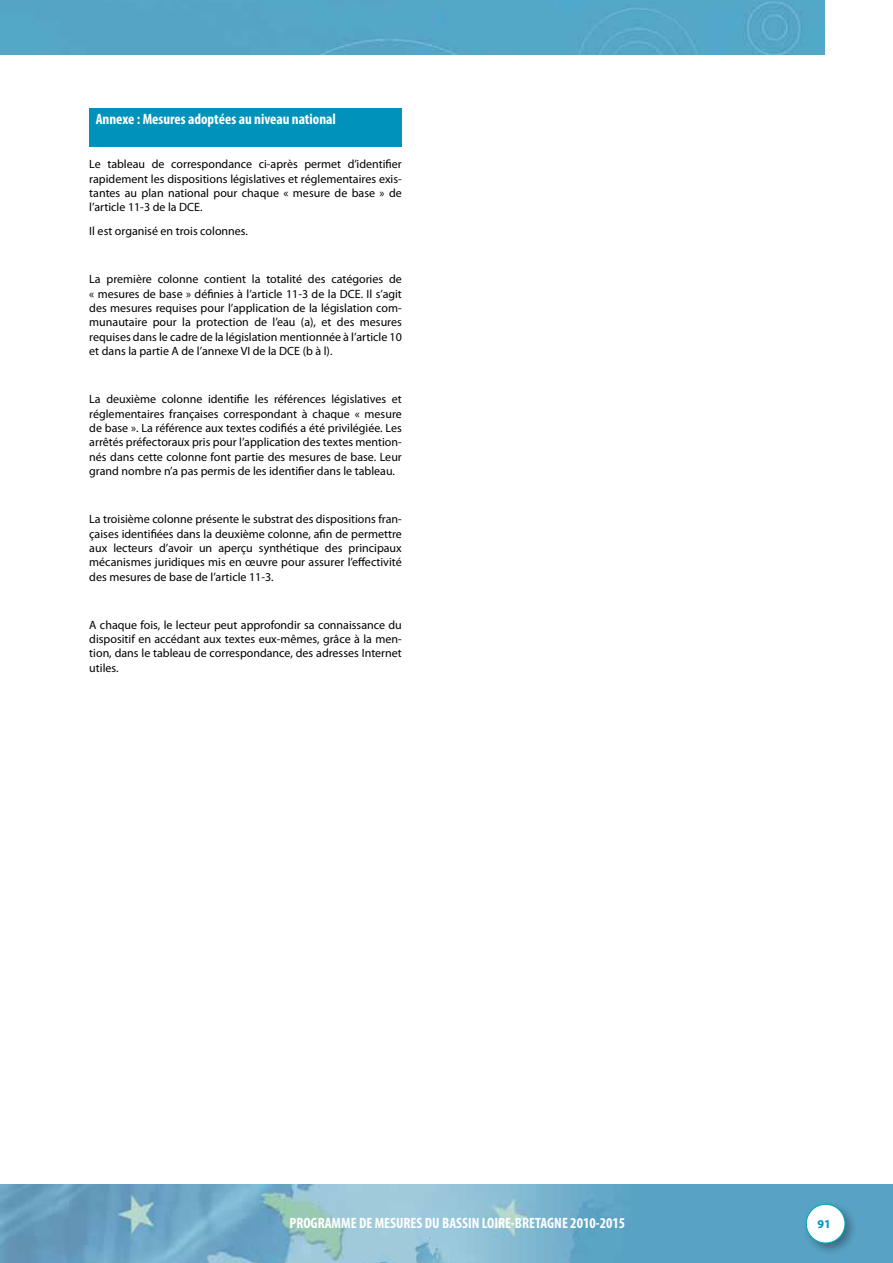
<style>
.page{position:relative;width:893px;height:1263px;background:#fff}
.page>*{position:absolute;margin:0;border:0;box-sizing:border-box;transform-origin:0 0}
.TITRE_1{font:700 condensed 15px "Myriad Pro";color:#fff}
.t1{font:12px/14.4px "Myriad Pro";color:#000;text-align:justify}
.t2{font:700 12px "Myriad Pro";color:#0092bb}
</style>
<div class="page">
<div style="left:0;top:0;width:824px;height:55px;background:#55a6c7"></div>
<svg style="left:0;top:1185px;width:893px;height:78px;background:#73aec9"></svg>
<div style="left:802px;top:1200px;width:55px;height:55px;background:#000;opacity:.33"></div>
<div style="left:806px;top:1204px;width:39px;height:39px;background:#fff;border-radius:50%"></div>
<div style="left:806px;top:1204px;width:39px;height:39px;border:1px solid #00a8b5;border-radius:50%"></div>
<div style="left:89px;top:108px;width:313px;height:39px;background:#0092bb"></div>
<p class="TITRE_1" style="left:96px;top:110px;width:242px">Annexe : Mesures adoptées au niveau national</p>
<p class="t1" style="left:89px;top:157px;width:314px">Le tableau de correspondance ci-après permet d’identifier rapidement les dispositions législatives et réglementaires exis&shy;tantes au plan national pour chaque « mesure de base » de l’article 11-3 de la DCE.</p>
<p class="t1" style="left:89px;top:224px;width:160px">Il est organisé en trois colonnes.</p>
<p class="t1" style="left:89px;top:272px;width:314px">La première colonne contient la totalité des catégories de « mesures de base » définies à l’article 11-3 de la DCE. Il s’agit des mesures requises pour l’application de la législation com&shy;munautaire pour la protection de l’eau (a), et des mesures requises dans le cadre de la législation mentionnée à l’article 10 et dans la partie A de l’annexe VI de la DCE (b à l).</p>
<p class="t1" style="left:89px;top:392px;width:314px">La deuxième colonne identifie les références législatives et réglementaires françaises correspondant à chaque « mesure de base ». La référence aux textes codifiés a été privilégiée. Les arrêtés préfectoraux pris pour l’application des textes mention&shy;nés dans cette colonne font partie des mesures de base. Leur grand nombre n’a pas permis de les identifier dans le tableau.</p>
<p class="t1" style="left:89px;top:512px;width:314px">La troisième colonne présente le substrat des dispositions fran&shy;çaises identifiées dans la deuxième colonne, afin de permettre aux lecteurs d’avoir un aperçu synthétique des principaux mécanismes juridiques mis en œuvre pour assurer l’effectivité des mesures de base de l’article 11-3.</p>
<p class="t1" style="left:89px;top:618px;width:314px">A chaque fois, le lecteur peut approfondir sa connaissance du dispositif en accédant aux textes eux-mêmes, grâce à la men&shy;tion, dans le tableau de correspondance, des adresses Internet utiles.</p>
<p class="TITRE_1" style="left:289px;top:1213px;width:337px">PROGRAMME DE MESURES DU BASSIN LOIRE-BRETAGNE 2010-2015</p>
<p class="t2" style="left:817px;top:1216px;width:15px">91</p>
</div>
